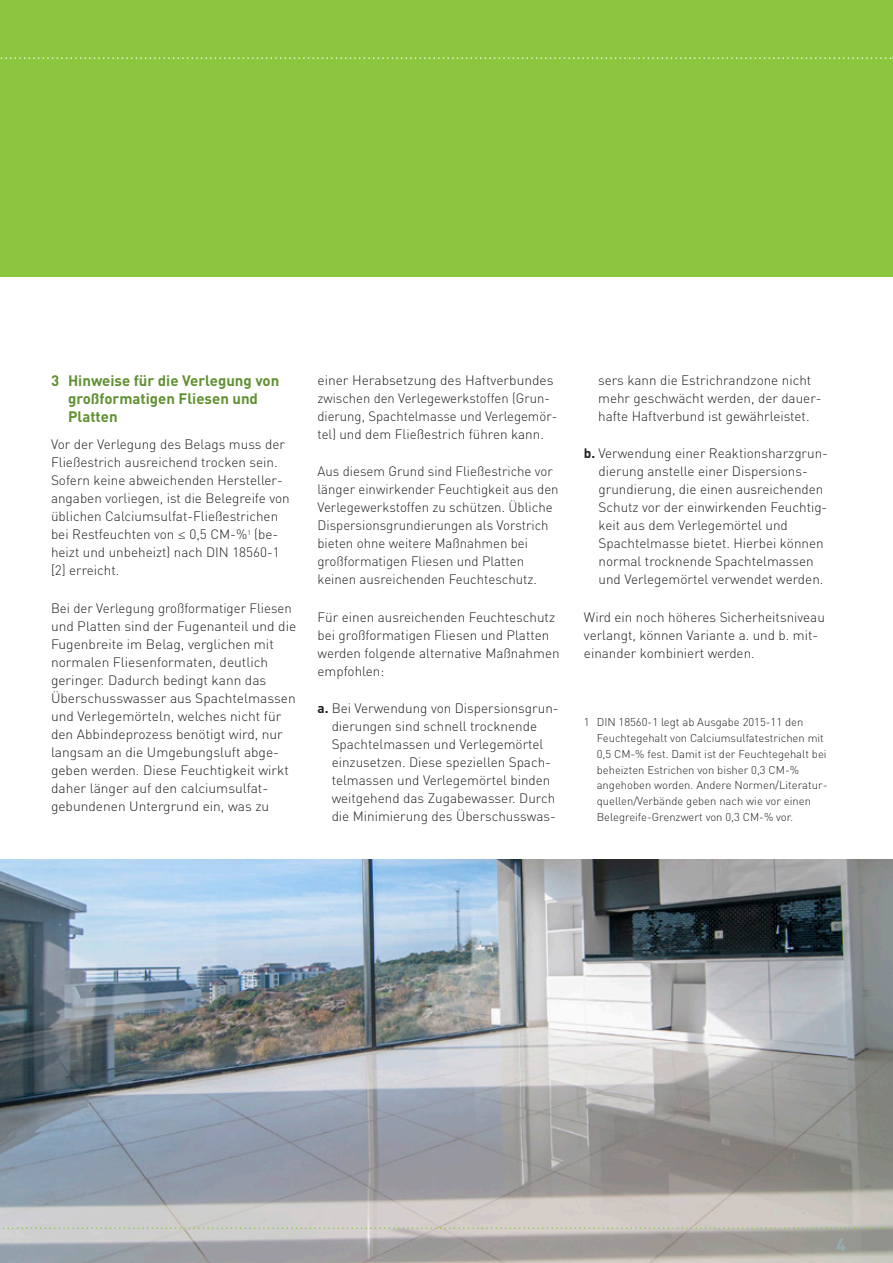
<style>
.page{position:relative;width:893px;height:1263px;background:#fff}
.page>*{position:absolute;margin:0;border:0;box-sizing:border-box;transform-origin:0 0}
.t1{font:700 18px "DIN";color:#96aeb4}
.t2{font:700 15px/18px "DIN";color:#609131}
.t3{font:300 13.5px/18px "DIN";color:#231f20}
.t4{font:300 11.25px/15.8px "DIN";color:#231f20}
.s1{font-family:"Myriad Pro"}
.s2{font-weight:700}
</style>
<div class="page">
<img style="left:0;top:859px;width:893px;height:404px">
<div style="left:0;top:0;width:893px;height:276px;background:#8bc63e"></div>
<svg style="left:0;top:57px;width:893px;height:2px"></svg>
<svg style="left:0;top:1227px;width:893px;height:2px;background:#c1c8ad"></svg>
<p class="t2" style="left:68px;top:371px;width:213px;text-indent:-17px">3 Hinweise für die Verlegung von großformatigen Fliesen und<br>Platten</p>
<p class="t3" style="left:51px;top:435px;width:240px">Vor der Verlegung des Belags muss der Fließestrich ausreichend trocken sein.<br>Sofern keine abweichenden Hersteller&shy;angaben vorliegen, ist die Belegreife von üblichen Calciumsulfat-Fließestrichen bei Restfeuchten von <span class="s1">≤</span> 0,5 CM-%<sup>1</sup> (be&shy;heizt und unbeheizt) nach DIN 18560-1 [2] erreicht.</p>
<p class="t3" style="left:51px;top:598px;width:247px">Bei der Verlegung großformatiger Fliesen und Platten sind der Fugenanteil und die Fugenbreite im Belag, verglichen mit normalen Fliesenformaten, deutlich geringer. Dadurch bedingt kann das Überschusswasser aus Spachtelmassen und Verlegemörteln, welches nicht für den Abbindeprozess benötigt wird, nur langsam an die Umgebungsluft abge&shy;geben werden. Diese Feuchtigkeit wirkt daher länger auf den calciumsulfat&shy;gebundenen Untergrund ein, was zu</p>
<p class="t3" style="left:317px;top:371px;width:241px">einer Herabsetzung des Haftverbundes zwischen den Verlegewerkstoffen (Grun&shy;dierung, Spachtelmasse und Verlegemör&shy;tel) und dem Fließestrich führen kann.</p>
<p class="t3" style="left:317px;top:462px;width:243px">Aus diesem Grund sind Fließestriche vor länger einwirkender Feuchtigkeit aus den Verlegewerkstoffen zu schützen. Übliche Dispersionsgrundierungen als Vorstrich bieten ohne weitere Maßnahmen bei großformatigen Fliesen und Platten keinen ausreichenden Feuchteschutz.</p>
<p class="t3" style="left:317px;top:607px;width:244px">Für einen ausreichenden Feuchteschutz bei großformatigen Fliesen und Platten werden folgende alternative Maßnahmen empfohlen:</p>
<p class="t3" style="left:332px;top:698px;width:228px;text-indent:-14px"><span class="s2">a.</span> Bei Verwendung von Dispersionsgrun&shy;dierungen sind schnell trocknende Spachtelmassen und Verlegemörtel einzusetzen. Diese speziellen Spach&shy;telmassen und Verlegemörtel binden weitgehend das Zugabewasser. Durch die Minimierung des Überschusswas-</p>
<p class="t3" style="left:598px;top:371px;width:225px">sers kann die Estrichrandzone nicht mehr geschwächt werden, der dauer&shy;hafte Haftverbund ist gewährleistet.</p>
<p class="t3" style="left:598px;top:444px;width:231px;text-indent:-15px"><span class="s2">b.</span> Verwendung einer Reaktionsharzgrun&shy;dierung anstelle einer Dispersions&shy;grundierung, die einen ausreichenden Schutz vor der einwirkenden Feuchtig&shy;keit aus dem Verlegemörtel und Spachtelmasse bietet. Hierbei können normal trocknende Spachtelmassen und Verlegemörtel verwendet werden.</p>
<p class="t3" style="left:584px;top:607px;width:242px">Wird ein noch höheres Sicherheitsniveau verlangt, können Variante a. und b. mit&shy;einander kombiniert werden.</p>
<p class="t4" style="left:597px;top:714px;width:232px;text-indent:-13px">1 DIN 18560-1 legt ab Ausgabe 2015-11 den Feuchtegehalt von Calciumsulfatestrichen mit 0,5 CM-% fest. Damit ist der Feuchtegehalt bei beheizten Estrichen von bisher 0,3 CM-% angehoben worden. Andere Normen/Literatur&shy;quellen/Verbände geben nach wie vor einen Belegreife-Grenzwert von 0,3 CM-% vor.</p>
<h1 class="t1" style="left:836px;top:1232px;width:11px">4</h1>
</div>
